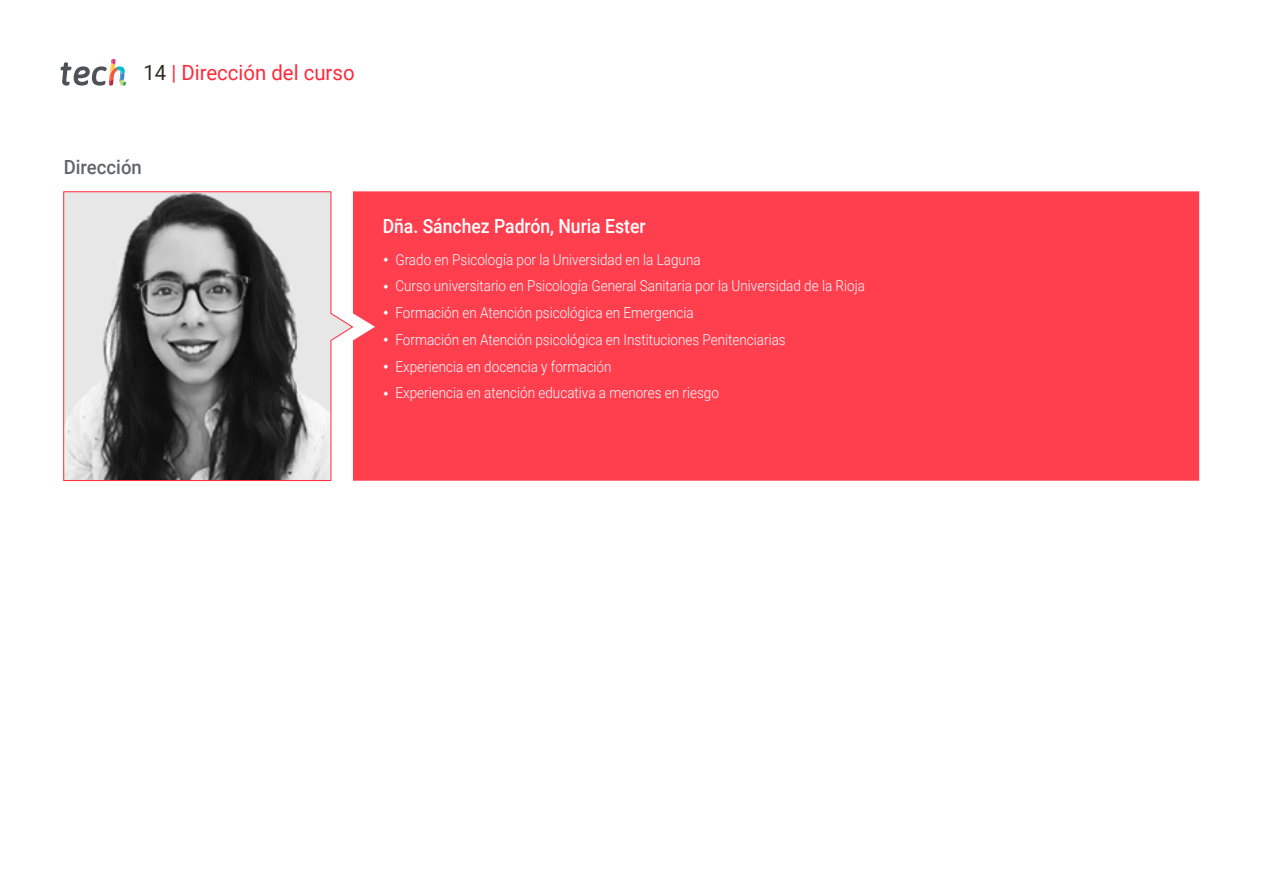
<style>
.page{position:relative;width:1263px;height:893px;background:#fff}
.page>*{position:absolute;margin:0;border:0;box-sizing:border-box;transform-origin:0 0}
.t1{font:21px "Roboto";color:#ff293a}
.t2{font:500 19.5px "Roboto";color:#fff;scale:.9 1}
.t3{font:500 19.5px "Roboto";color:#61646a;scale:.95 1}
.t4{font:300 15px/26.7px "Roboto";color:#fff;scale:.9 1}
.s1{color:#312e20}
</style>
<div class="page">
<svg style="left:61px;top:59px;width:65px;height:27px"></svg>
<div style="left:353px;top:191px;width:846px;height:290px;background:#ff3e4e"></div>
<svg style="left:63px;top:191px;width:290px;height:290px;background:#928f8f"></svg>
<svg style="left:384px;top:257px;width:4px;height:5px"></svg>
<svg style="left:384px;top:284px;width:4px;height:5px"></svg>
<svg style="left:384px;top:310px;width:4px;height:5px"></svg>
<svg style="left:384px;top:337px;width:4px;height:5px"></svg>
<svg style="left:384px;top:364px;width:4px;height:5px"></svg>
<svg style="left:384px;top:391px;width:4px;height:5px"></svg>
<h1 class="t1" style="left:144px;top:57px;width:213px"><span class="s1">14</span> | Dirección del curso</h1>
<h2 class="t3" style="left:64px;top:154px;width:84px">Dirección</h2>
<h2 class="t2" style="left:383px;top:212px;width:294px">Dña. Sánchez Padrón, Nuria Ester</h2>
<p class="t4" style="left:395px;top:245px;width:523px">Grado en Psicología por la Universidad en la Laguna<br>Curso universitario en Psicología General Sanitaria por la Universidad de la Rioja Formación en Atención psicológica en Emergencia<br>Formación en Atención psicológica en Instituciones Penitenciarias<br>Experiencia en docencia y formación<br>Experiencia en atención educativa a menores en riesgo</p>
</div>
